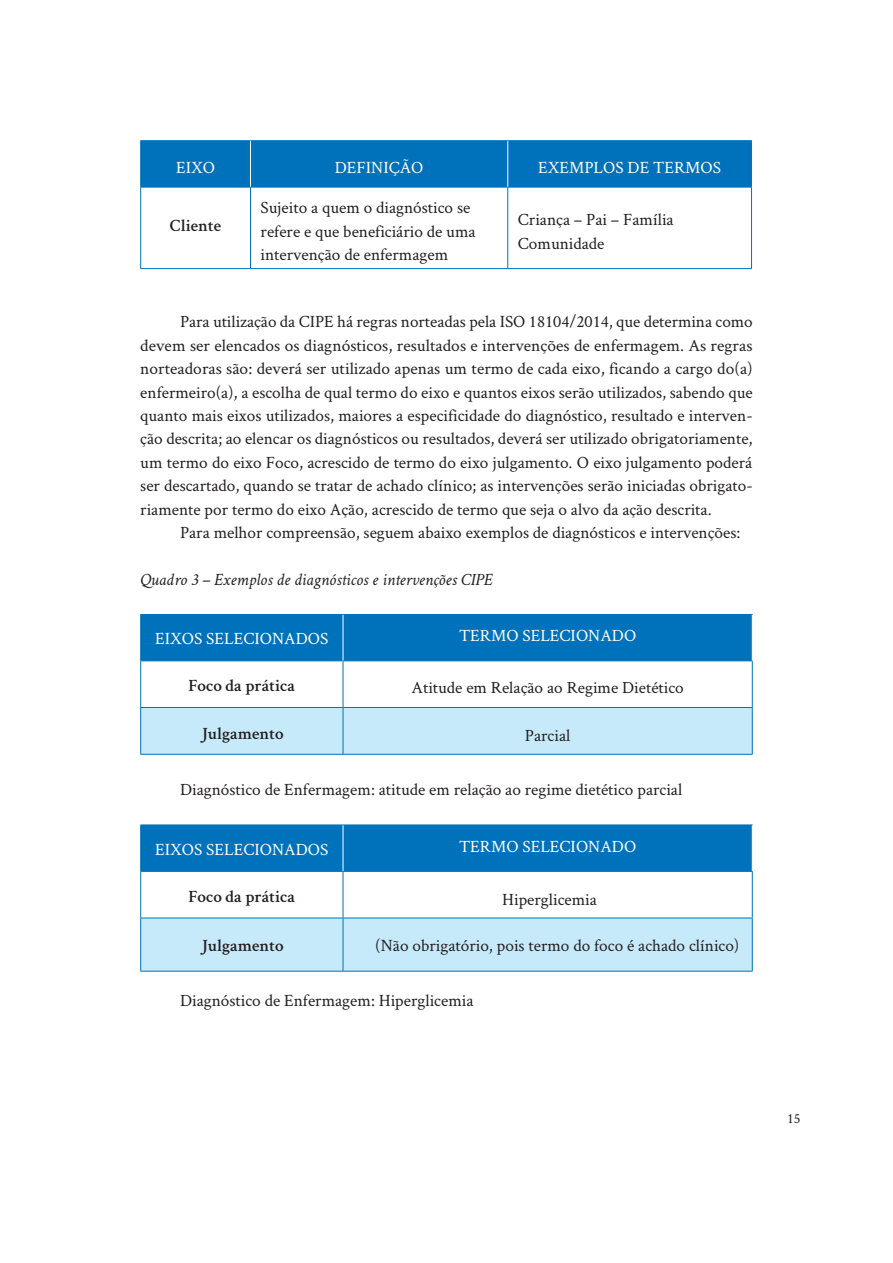
<style>
.page{position:relative;width:893px;height:1263px;background:#fff}
.page>*{position:absolute;margin:0;border:0;box-sizing:border-box;transform-origin:0 0}
.paragrafo{font:17.25px/23.4px "Crimson Text";color:#231f20;text-align:justify}
.texto_recuadro{font:17.25px/23.4px "Crimson Text";color:#231f20}
.texto_recuadro-2{font:17.25px "Crimson Text";color:#fff}
.texto_recuadro-3{font:600 17.25px "Crimson Text";color:#231f20}
.legendas{font:italic 17.25px "Crimson Text";color:#231f20}
.texto_recuadro-4{font:17.1px "Crimson Text";color:#231f20}
.t1{font:14.25px "Crimson Text";color:#231f20}
</style>
<div class="page">
<div style="left:141px;top:141px;width:610px;height:46px;background:#0072bc"></div>
<hr style="left:140px;top:140px;width:110px;height:1px;background:#0072bc">
<hr style="left:140px;top:141px;width:1px;height:46px;background:#0072bc">
<hr style="left:250px;top:140px;width:258px;height:1px;background:#0072bc">
<hr style="left:508px;top:140px;width:244px;height:1px;background:#0072bc">
<hr style="left:751px;top:141px;width:1px;height:46px;background:#0072bc">
<hr style="left:140px;top:187px;width:110px;height:1px;background:#0072bc">
<hr style="left:140px;top:187px;width:1px;height:81px;background:#0072bc">
<hr style="left:250px;top:187px;width:258px;height:1px;background:#0072bc">
<hr style="left:250px;top:187px;width:1px;height:81px;background:#0072bc">
<hr style="left:508px;top:187px;width:244px;height:1px;background:#0072bc">
<hr style="left:507px;top:187px;width:1px;height:81px;background:#0072bc">
<hr style="left:751px;top:187px;width:1px;height:81px;background:#0072bc">
<hr style="left:140px;top:268px;width:110px;height:1px;background:#0072bc">
<hr style="left:250px;top:268px;width:258px;height:1px;background:#0072bc">
<hr style="left:508px;top:268px;width:244px;height:1px;background:#0072bc">
<hr style="left:250px;top:141px;width:1px;height:46px;background:#fff">
<hr style="left:507px;top:141px;width:1px;height:46px;background:#fff">
<div style="left:141px;top:615px;width:611px;height:45px;background:#0072bc"></div>
<div style="left:141px;top:708px;width:611px;height:46px;background:#c6eafa"></div>
<hr style="left:140px;top:614px;width:203px;height:1px;background:#0072bc">
<hr style="left:140px;top:615px;width:1px;height:45px;background:#0072bc">
<hr style="left:343px;top:614px;width:410px;height:1px;background:#0072bc">
<hr style="left:140px;top:660px;width:203px;height:1px;background:#0072bc">
<hr style="left:140px;top:661px;width:1px;height:46px;background:#0072bc">
<hr style="left:343px;top:660px;width:410px;height:1px;background:#0072bc">
<hr style="left:343px;top:661px;width:1px;height:46px;background:#0072bc">
<hr style="left:752px;top:661px;width:1px;height:46px;background:#0072bc">
<hr style="left:140px;top:707px;width:203px;height:1px;background:#0072bc">
<hr style="left:140px;top:708px;width:1px;height:46px;background:#0072bc">
<hr style="left:343px;top:707px;width:410px;height:1px;background:#0072bc">
<hr style="left:343px;top:708px;width:1px;height:46px;background:#0072bc">
<hr style="left:752px;top:708px;width:1px;height:46px;background:#0072bc">
<hr style="left:140px;top:754px;width:203px;height:1px;background:#0072bc">
<hr style="left:343px;top:754px;width:410px;height:1px;background:#0072bc">
<hr style="left:343px;top:615px;width:1px;height:45px;background:#fff">
<div style="left:141px;top:825px;width:611px;height:46px;background:#0072bc"></div>
<div style="left:141px;top:919px;width:611px;height:52px;background:#c6eafa"></div>
<hr style="left:140px;top:824px;width:203px;height:1px;background:#0072bc">
<hr style="left:140px;top:825px;width:1px;height:46px;background:#0072bc">
<hr style="left:343px;top:824px;width:410px;height:1px;background:#0072bc">
<hr style="left:140px;top:871px;width:203px;height:1px;background:#0072bc">
<hr style="left:140px;top:872px;width:1px;height:46px;background:#0072bc">
<hr style="left:343px;top:871px;width:410px;height:1px;background:#0072bc">
<hr style="left:343px;top:872px;width:1px;height:46px;background:#0072bc">
<hr style="left:752px;top:872px;width:1px;height:46px;background:#0072bc">
<hr style="left:140px;top:918px;width:203px;height:1px;background:#0072bc">
<hr style="left:140px;top:918px;width:1px;height:53px;background:#0072bc">
<hr style="left:343px;top:918px;width:410px;height:1px;background:#0072bc">
<hr style="left:343px;top:918px;width:1px;height:53px;background:#0072bc">
<hr style="left:752px;top:918px;width:1px;height:53px;background:#0072bc">
<hr style="left:140px;top:971px;width:203px;height:1px;background:#0072bc">
<hr style="left:343px;top:971px;width:410px;height:1px;background:#0072bc">
<hr style="left:343px;top:825px;width:1px;height:46px;background:#fff">
<p class="texto_recuadro-2" style="left:176px;top:155px;width:40px">EIXO</p>
<p class="texto_recuadro-2" style="left:335px;top:155px;width:90px">DEFINIÇÃO</p>
<p class="texto_recuadro-2" style="left:538px;top:155px;width:184px">EXEMPLOS DE TERMOS</p>
<p class="texto_recuadro-3" style="left:170px;top:213px;width:53px">Cliente</p>
<p class="texto_recuadro" style="left:261px;top:196px;width:216px">Sujeito a quem o diagnóstico se refere e que beneficiário de uma intervenção de enfermagem</p>
<p class="texto_recuadro" style="left:518px;top:208px;width:157px">Criança – Pai – Família<br>Comunidade</p>
<p class="paragrafo" style="left:140px;top:310px;width:614px;text-indent:40px">Para utilização da CIPE há regras norteadas pela ISO 18104/2014, que determina como devem ser elencados os diagnósticos, resultados e intervenções de enfermagem. As regras norteadoras são: deverá ser utilizado apenas um termo de cada eixo, ficando a cargo do(a) enfermeiro(a), a escolha de qual termo do eixo e quantos eixos serão utilizados, sabendo que quanto mais eixos utilizados, maiores a especificidade do diagnóstico, resultado e interven&shy;ção descrita; ao elencar os diagnósticos ou resultados, deverá ser utilizado obrigatoriamente, um termo do eixo Foco, acrescido de termo do eixo julgamento. O eixo julgamento poderá ser descartado, quando se tratar de achado clínico; as intervenções serão iniciadas obrigato&shy;riamente por termo do eixo Ação, acrescido de termo que seja o alvo da ação descrita.</p>
<p class="paragrafo" style="left:180px;top:520px;width:562px">Para melhor compreensão, seguem abaixo exemplos de diagnósticos e intervenções:</p>
<p class="legendas" style="left:140px;top:569px;width:353px">Quadro 3 – Exemplos de diagnósticos e intervenções CIPE</p>
<p class="texto_recuadro-2" style="left:155px;top:627px;width:175px">EIXOS SELECIONADOS</p>
<p class="texto_recuadro-2" style="left:459px;top:624px;width:179px">TERMO SELECIONADO</p>
<p class="texto_recuadro-3" style="left:188px;top:673px;width:108px">Foco da prática</p>
<p class="texto_recuadro-4" style="left:411px;top:675px;width:274px">Atitude em Relação ao Regime Dietético</p>
<p class="texto_recuadro-3" style="left:200px;top:722px;width:85px">Julgamento</p>
<p class="texto_recuadro" style="left:525px;top:723px;width:47px">Parcial</p>
<p class="paragrafo" style="left:180px;top:777px;width:504px">Diagnóstico de Enfermagem: atitude em relação ao regime dietético parcial</p>
<p class="texto_recuadro-2" style="left:155px;top:837px;width:175px">EIXOS SELECIONADOS</p>
<p class="texto_recuadro-2" style="left:459px;top:834px;width:179px">TERMO SELECIONADO</p>
<p class="texto_recuadro-3" style="left:188px;top:884px;width:108px">Foco da prática</p>
<p class="texto_recuadro" style="left:502px;top:887px;width:96px">Hiperglicemia</p>
<p class="texto_recuadro-3" style="left:200px;top:934px;width:85px">Julgamento</p>
<p class="texto_recuadro" style="left:375px;top:933px;width:366px">(Não obrigatório, pois termo do foco é achado clínico)</p>
<p class="paragrafo" style="left:180px;top:988px;width:295px">Diagnóstico de Enfermagem: Hiperglicemia</p>
<p class="t1" style="left:787px;top:1108px;width:15px">15</p>
</div>
